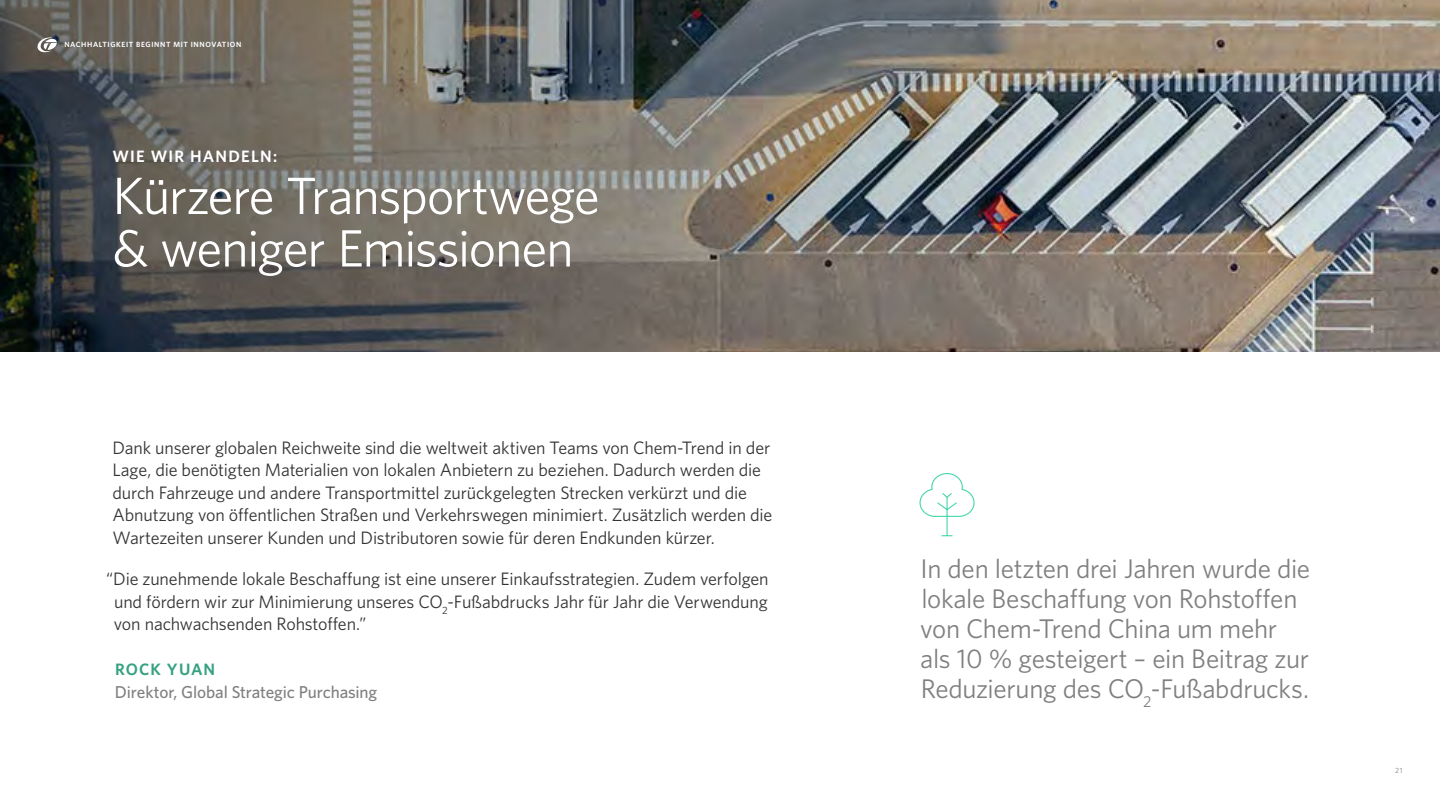
<style>
.page{position:relative;width:1440px;height:810px;background:#fff}
.page>*{position:absolute;margin:0;border:0;box-sizing:border-box;transform-origin:0 0}
.t1{font:52.5px/52.5px "Whitney";letter-spacing:-.025em;color:#fff}
.t2{font:27px/30px "Whitney";letter-spacing:-.015em;color:#808080}
.t3{font:18px/22.5px "Whitney";letter-spacing:-.01em;color:#333}
.t4{font:500 17.25px "Whitney";letter-spacing:-.01em;color:#808080}
.t5{font:600 16.5px "Whitney";letter-spacing:.07em;color:#fff}
.t6{font:600 16.5px "Whitney";letter-spacing:.07em;color:#35a181}
.t7{font:600 7.5px "Whitney";letter-spacing:.085em;color:#fff}
.t8{font:7.5px "Whitney";color:#808080}
</style>
<div class="page">
<img style="left:0;top:0;width:1440px;height:351px">
<svg style="left:36px;top:37px;width:21px;height:16px"></svg>
<svg style="left:919px;top:473px;width:56px;height:64px"></svg>
<p class="t7" style="left:64px;top:40px;width:178px">NACHHALTIGKEIT BEGINNT MIT INNOVATION</p>
<p class="t5" style="left:112px;top:145px;width:166px">WIE WIR HANDELN:</p>
<h1 class="t1" style="left:112px;top:168px;width:489px">Kürzere Transportwege &amp; weniger Emissionen</h1>
<p class="t3" style="left:112px;top:436px;width:661px">Dank unserer globalen Reichweite sind die weltweit aktiven Teams von Chem-Trend in der Lage, die benötigten Materialien von lokalen Anbietern zu beziehen. Dadurch werden die durch Fahrzeuge und andere Transportmittel zurückgelegten Strecken verkürzt und die Abnutzung von öffentlichen Straßen und Verkehrswegen minimiert. Zusätzlich werden die Wartezeiten unserer Kunden und Distributoren sowie für deren Endkunden kürzer.</p>
<p class="t3" style="left:114px;top:567px;width:656px;text-align:justify;text-indent:-8px">“Die zunehmende lokale Beschaffung ist eine unserer Einkaufsstrategien. Zudem verfolgen und fördern wir zur Minimierung unseres CO<sub>2</sub>-Fußabdrucks Jahr für Jahr die Verwendung von nachwachsenden Rohstoffen.”</p>
<p class="t6" style="left:115px;top:658px;width:102px">ROCK YUAN</p>
<p class="t4" style="left:115px;top:680px;width:264px">Direktor, Global Strategic Purchasing</p>
<h2 class="t2" style="left:920px;top:553px;width:391px">In den letzten drei Jahren wurde die lokale Beschaffung von Rohstoffen von Chem-Trend China um mehr als 10 % gesteigert – ein Beitrag zur Reduzierung des CO<sub>2</sub>-Fußabdrucks.</h2>
<p class="t8" style="left:1395px;top:765px;width:9px">21</p>
</div>
